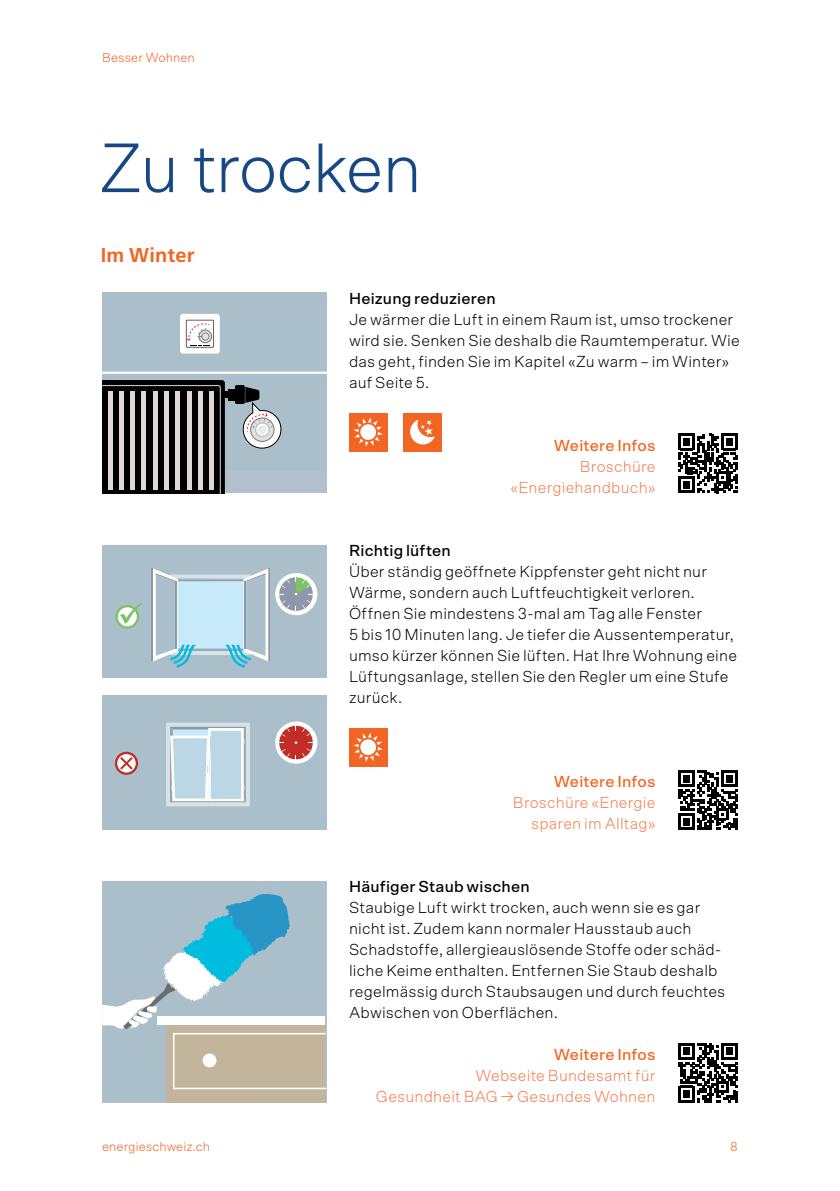
<style>
.page{position:relative;width:840px;height:1191px;background:#fff}
.page>*{position:absolute;margin:0;border:0;box-sizing:border-box;transform-origin:0 0}
.t1{font:300 70px "Scto Grotesk A";letter-spacing:-.02em;color:#164885}
.t2{font:700 20px "Frutiger LT Std";letter-spacing:.01em;color:#f26522}
.t3{font:300 16px/21px "Scto Grotesk A";letter-spacing:.01em;color:#000}
.t4{font:300 16px/21px "Scto Grotesk A";letter-spacing:.01em;color:#f47d4d;text-align:right}
.t5{font:500 16px "Scto Grotesk A";letter-spacing:.01em;color:#000}
.t6{font:500 16px "Scto Grotesk A";letter-spacing:.01em;color:#f26522}
.t7{font:300 13px "Scto Grotesk A";color:#f26522}
</style>
<div class="page">
<div style="left:349px;top:413px;width:38px;height:38px;background:#f26522"></div>
<svg style="left:353px;top:417px;width:29px;height:30px"></svg>
<div style="left:403px;top:413px;width:38px;height:38px;background:#f26522"></div>
<svg style="left:410px;top:420px;width:24px;height:25px"></svg>
<div style="left:102px;top:293px;width:224px;height:200px;background:#b0c0cd"></div>
<div style="left:102px;top:293px;width:224px;height:178px;background:#abbfcb"></div>
<div style="left:235px;top:385px;width:9px;height:18px;background:#000"></div>
<div style="left:235px;top:385px;width:9px;height:19px;border:1px solid #000"></div>
<div style="left:228px;top:389px;width:7px;height:11px;background:#000"></div>
<svg style="left:102px;top:380px;width:126px;height:113px;background:#555352"></svg>
<div style="left:180px;top:314px;width:40px;height:39px;background:linear-gradient(to right,#fff,#fff);border-radius:3px"></div>
<div style="left:186px;top:320px;width:27px;height:27px;background:#fff"></div>
<div style="left:186px;top:320px;width:27px;height:27px;border:1px solid #626260"></div>
<svg style="left:187px;top:323px;width:25px;height:23px"></svg>
<hr style="left:102px;top:372px;width:224px;height:2px;background:#fff">
<svg style="left:241px;top:387px;width:41px;height:62px"></svg>
<svg style="left:678px;top:433px;width:59px;height:60px"></svg>
<svg style="left:678px;top:770px;width:59px;height:60px"></svg>
<div style="left:349px;top:728px;width:38px;height:38px;background:#f26522"></div>
<svg style="left:354px;top:732px;width:28px;height:30px"></svg>
<div style="left:102px;top:545px;width:224px;height:133px;background:#abbfcb"></div>
<hr style="left:151px;top:568px;width:2px;height:93px;background:#8f98ab">
<hr style="left:268px;top:568px;width:2px;height:93px;background:#8f98ab">
<svg style="left:153px;top:568px;width:115px;height:100px"></svg>
<svg style="left:115px;top:603px;width:27px;height:25px"></svg>
<svg style="left:275px;top:573px;width:42px;height:42px"></svg>
<div style="left:102px;top:695px;width:224px;height:134px;background:#abbfcb"></div>
<svg style="left:166px;top:722px;width:84px;height:84px;background:#c7dae5"></svg>
<svg style="left:115px;top:751px;width:23px;height:24px"></svg>
<svg style="left:275px;top:721px;width:42px;height:42px"></svg>
<div style="left:103px;top:881px;width:222px;height:221px;background:#abbfcb"></div>
<svg style="left:102px;top:894px;width:224px;height:208px"></svg>
<div style="left:158px;top:1016px;width:167px;height:8px;background:#fff"></div>
<svg style="left:678px;top:1043px;width:59px;height:59px"></svg>
<p class="t7" style="left:102px;top:53px;width:94px">Besser Wohnen</p>
<h1 class="t1" style="left:99px;top:133px;width:324px">Zu trocken</h1>
<p class="t2" style="left:101px;top:243px;width:95px">Im Winter</p>
<p class="t5" style="left:349px;top:290px;width:148px">Heizung reduzieren</p>
<p class="t3" style="left:349px;top:309px;width:392px">Je wärmer die Luft in einem Raum ist, umso trockener wird sie. Senken Sie deshalb die Raumtemperatur. Wie das geht, finden Sie im Kapitel «Zu warm – im Winter» auf Seite 5.</p>
<p class="t6" style="left:553px;top:437px;width:103px">Weitere Infos</p>
<p class="t4" style="left:510px;top:456px;width:146px">Broschüre «Energiehandbuch»</p>
<p class="t5" style="left:349px;top:542px;width:103px">Richtig lüften</p>
<p class="t3" style="left:349px;top:561px;width:389px">Über ständig geöffnete Kippfenster geht nicht nur Wärme, sondern auch Luftfeuchtigkeit verloren.<br>Öffnen Sie mindestens 3-mal am Tag alle Fenster<br>5 bis 10 Minuten lang. Je tiefer die Aussentemperatur, umso kürzer können Sie lüften. Hat Ihre Wohnung eine Lüftungsanlage, stellen Sie den Regler um eine Stufe zurück.</p>
<p class="t6" style="left:553px;top:773px;width:103px">Weitere Infos</p>
<p class="t4" style="left:512px;top:792px;width:144px">Broschüre «Energie sparen im Alltag»</p>
<p class="t5" style="left:349px;top:878px;width:182px">Häufiger Staub wischen</p>
<p class="t3" style="left:349px;top:897px;width:377px">Staubige Luft wirkt trocken, auch wenn sie es gar nicht ist. Zudem kann normaler Hausstaub auch Schadstoffe, allergieauslösende Stoffe oder schäd&shy;liche Keime enthalten. Entfernen Sie Staub deshalb regelmässig durch Staubsaugen und durch feuchtes Abwischen von Oberflächen.</p>
<p class="t6" style="left:553px;top:1046px;width:103px">Weitere Infos</p>
<p class="t4" style="left:376px;top:1065px;width:281px">Webseite Bundesamt für<br>Gesundheit BAG → Gesundes Wohnen</p>
<p class="t7" style="left:102px;top:1142px;width:109px">energieschweiz.ch</p>
<p class="t7" style="left:729px;top:1140px;width:9px">8</p>
</div>
